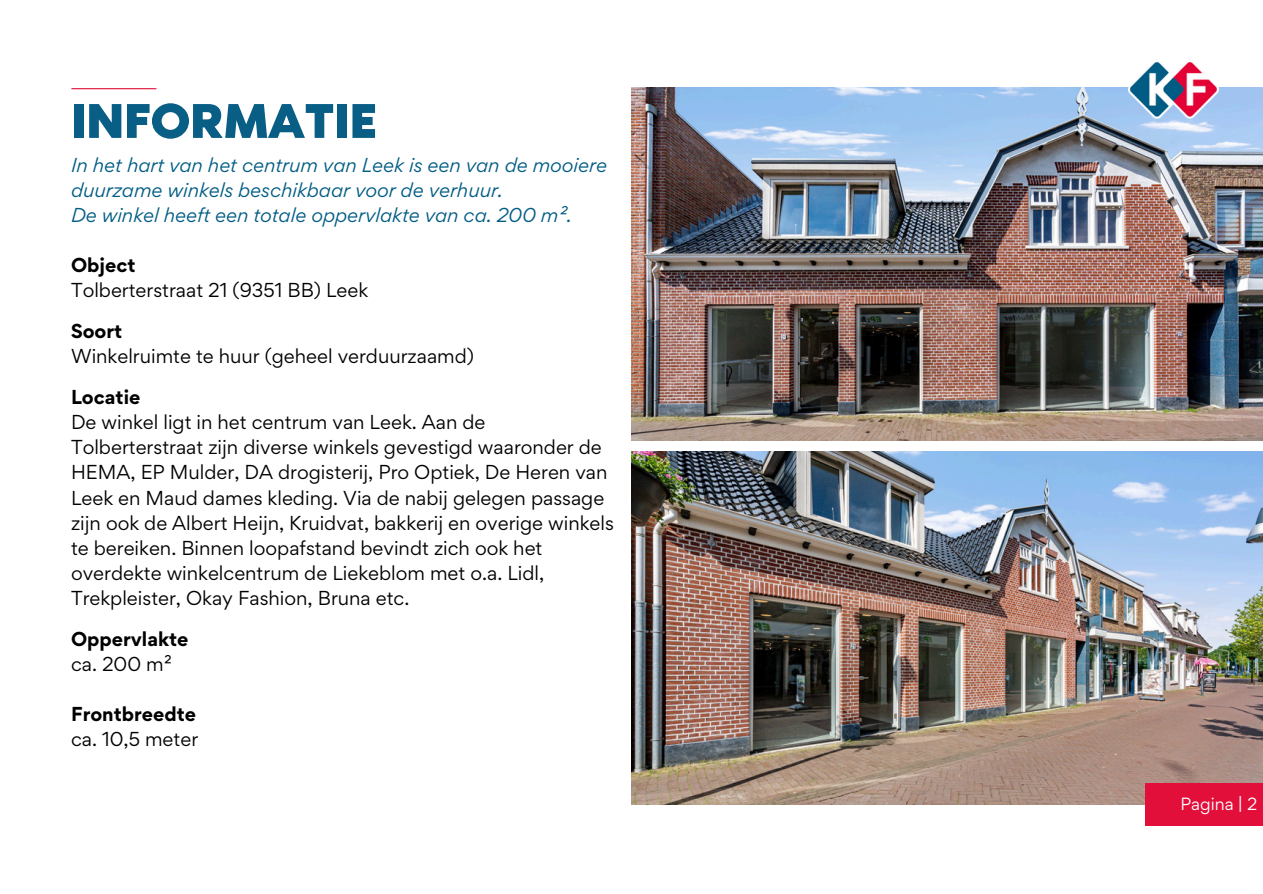
<style>
.page{position:relative;width:1263px;height:894px;background:#fff}
.page>*{position:absolute;margin:0;border:0;box-sizing:border-box;transform-origin:0 0}
.t1{font:61.35px "RTL Media Pro Medium";color:#095e86}
.t2{font:18px/25px "Gordita";color:#000}
.t3{font:italic 18px/25px "Gordita";color:#005c84}
.t4{font:700 18px/25px "Gordita";color:#000}
.t5{font:15.75px "Gordita";color:#fff}
.s1{font-weight:700}
.s2{font-weight:400}
</style>
<div class="page">
<hr style="left:72px;top:88px;width:84px;height:1px;background:#e10f3a">
<img style="left:631px;top:87px;width:632px;height:353px">
<img style="left:631px;top:451px;width:632px;height:353px">
<img style="left:1128px;top:62px;width:90px;height:57px">
<div style="left:1146px;top:782px;width:117px;height:43px;background:#e10f3a"></div>
<p class="t1" style="left:71px;top:94px;width:307px">INFORMATIE</p>
<h2 class="t3" style="left:71px;top:152px;width:537px">In het hart van het centrum van Leek is een van de mooiere duurzame winkels beschikbaar voor de verhuur.<br>De winkel heeft een totale oppervlakte van ca. 200 m².</h2>
<h2 class="t2" style="left:71px;top:252px;width:299px"><span class="s1">Object<br></span>Tolberterstraat 21 (9351 BB) Leek</h2>
<h2 class="t2" style="left:71px;top:318px;width:405px"><span class="s1">Soort<br></span>Winkelruimte te huur (geheel verduurzaamd)</h2>
<h2 class="t2" style="left:71px;top:384px;width:544px"><span class="s1">Locatie<br></span>De winkel ligt in het centrum van Leek. Aan de Tolberterstraat zijn diverse winkels gevestigd waaronder de HEMA, EP Mulder, DA drogisterij, Pro Optiek, De Heren van Leek en Maud dames kleding. Via de nabij gelegen passage zijn ook de Albert Heijn, Kruidvat, bakkerij en overige winkels te bereiken. Binnen loopafstand bevindt zich ook het overdekte winkelcentrum de Liekeblom met o.a. Lidl, Trekpleister, Okay Fashion, Bruna etc.</h2>
<p class="t4" style="left:71px;top:625px;width:119px">Oppervlakte <span class="s2">ca. 200 m²</span></p>
<p class="t4" style="left:71px;top:700px;width:129px">Frontbreedte <span class="s2">ca. 10,5 meter</span></p>
<h2 class="t5" style="left:1180px;top:793px;width:78px">Pagina | 2</h2>
</div>
